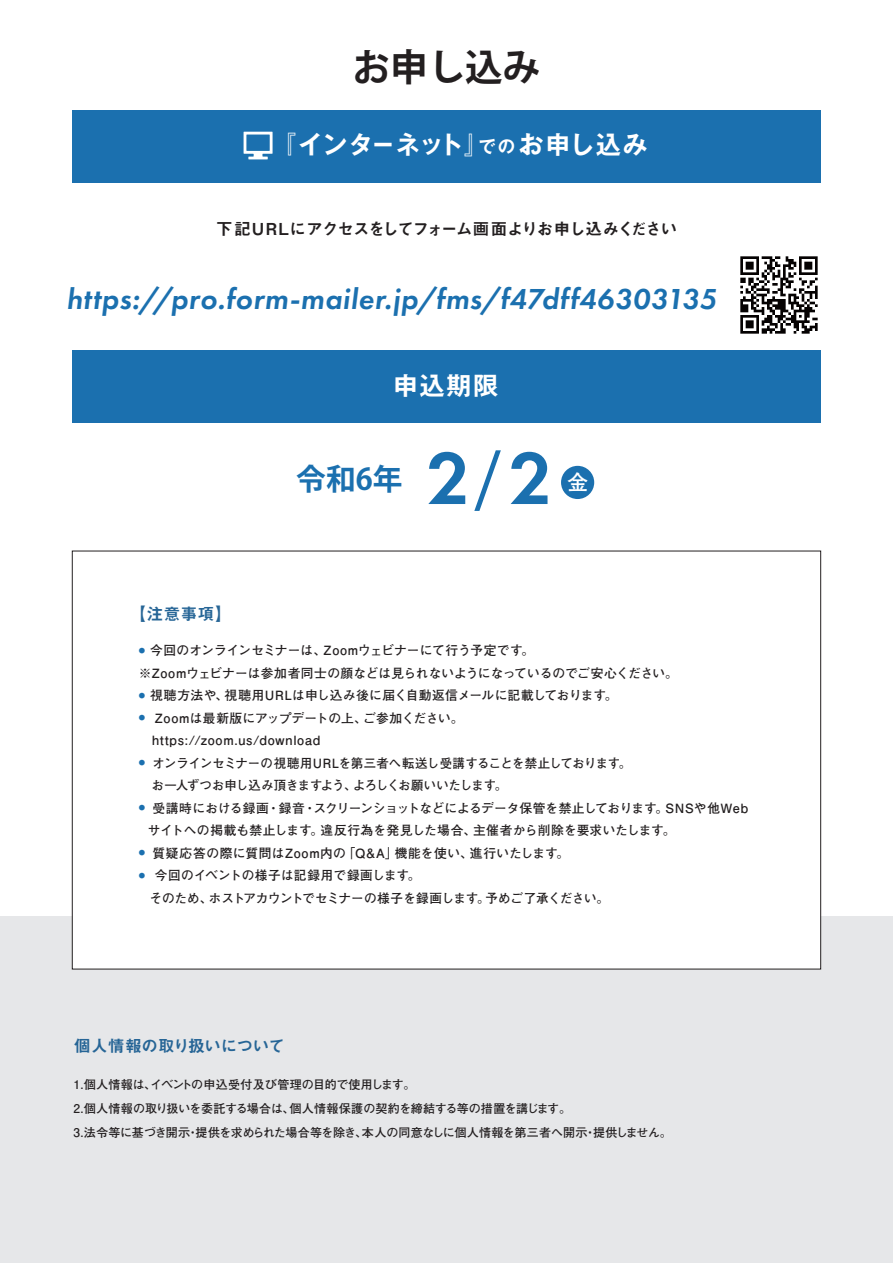
<style>
.page{position:relative;width:893px;height:1263px;background:#fff}
.page>*{position:absolute;margin:0;border:0;box-sizing:border-box;transform-origin:0 0}
.t1{font:600 76.65px "Futura PT";color:#1b70af}
.t2{font:700 37.5px "Koz Go Pro";color:#231f20}
.t3{font:italic 600 30px "Futura PT";letter-spacing:.02em;color:#1b70af}
.t4{font:700 29.85px "Koz Go Pro";color:#1b70af}
.t5{font:700 24.9px "Gothic MB101 Pro De";letter-spacing:.02em;color:#fff}
.t6{font:700 24.9px "Gothic MB101 Pro De";letter-spacing:.06em;color:#fff}
.t7{font:700 21.3px "Futo Go B101 Pro";color:#fff}
.t8{font:16.5px "Midashi Go Pro MB31";letter-spacing:-.06em;color:#231f20}
.t9{font:16.5px "Midashi Go Pro MB31";color:#266596}
.t10{font:700 12.75px/22.5px "Futo Go B101 Pro";letter-spacing:.005em;color:#231f20}
.t11{font:700 12.75px/22.5px "Futo Go B101 Pro";letter-spacing:-.015em;color:#231f20}
.t12{font:700 12.75px/22.5px "Futo Go B101 Pro";letter-spacing:.045em;color:#231f20}
.t13{font:700 12.75px "Futo Go B101 Pro";letter-spacing:.04em;color:#231f20}
.t14{font:700 12px/24px "Futo Go B101 Pro";letter-spacing:-.005em;color:#231f20}
.s1{font-size:17.4px}
</style>
<div class="page">
<div style="left:72px;top:110px;width:749px;height:72px;background:#1b70af"></div>
<div style="left:0;top:916px;width:893px;height:347px;background:#e6e7e9"></div>
<div style="left:72px;top:551px;width:749px;height:418px;background:#fff;border:1px solid #231f20"></div>
<svg style="left:244px;top:132px;width:29px;height:27px"></svg>
<div style="left:72px;top:351px;width:749px;height:72px;background:#1b70af"></div>
<img style="left:740px;top:256px;width:78px;height:78px">
<svg style="left:474px;top:450px;width:27px;height:61px"></svg>
<div style="left:561px;top:466px;width:33px;height:33px;background:#1b70af;border-radius:50%"></div>
<h2 class="t2" style="left:353px;top:43px;width:189px">お申し込み</h2>
<h3 class="t5" style="left:271px;top:124px;width:378px">『インターネット』<span class="s1">での</span>お申し込み</h3>
<p class="t8" style="left:216px;top:215px;width:462px">下記URLにアクセスをしてフォーム画面よりお申し込みください</p>
<h3 class="t3" style="left:66px;top:279px;width:651px">https://pro.form-mailer.jp/fms/f47dff46303135</h3>
<p class="t9" style="left:130px;top:600px;width:104px">【注意事項】</p>
<h3 class="t6" style="left:393px;top:365px;width:106px">申込期限</h3>
<h3 class="t4" style="left:296px;top:459px;width:108px">令和6年</h3>
<h1 class="t1" style="left:427px;top:430px;width:127px">2 2</h1>
<h3 class="t7" style="left:567px;top:465px;width:23px">金</h3>
<p class="t10" style="left:139px;top:637px;width:541px"><sup>●</sup> 今回のオンラインセミナーは、Zoomウェビナーにて行う予定です。<br>※Zoomウェビナーは参加者同士の顔などは見られないようになっているのでご安心ください。</p>
<p class="t10" style="left:139px;top:682px;width:480px"><sup>●</sup> 視聴方法や、視聴用URLは申し込み後に届く自動返信メールに記載しております。</p>
<p class="t12" style="left:139px;top:705px;width:326px"><sup>●</sup> Zoomは最新版にアップデートの上、ご参加ください。　https://zoom.us/download</p>
<p class="t11" style="left:139px;top:750px;width:494px"><sup>●</sup> オンラインセミナーの視聴用URLを第三者へ転送し受講することを禁止しております。　お一人ずつお申し込み頂きますよう、よろしくお願いいたします。</p>
<p class="t10" style="left:148px;top:795px;width:602px;text-indent:-9px"><sup>●</sup> 受講時における録画・録音・スクリーンショットなどによるデータ保管を禁止しております。SNSや他Webサイトへの掲載も禁止します。違反行為を発見した場合、主催者から削除を要求いたします。</p>
<p class="t13" style="left:139px;top:843px;width:432px"><sup>●</sup> 質疑応答の際に質問はZoom内の「Q&amp;A」機能を使い、進行いたします。</p>
<p class="t10" style="left:149px;top:862px;width:461px;text-indent:-11px"><sup>●</sup> 今回のイベントの様子は記録用で録画します。<br>そのため、ホストアカウントでセミナーの様子を録画します。予めご了承ください。</p>
<p class="t9" style="left:74px;top:1032px;width:212px">個人情報の取り扱いについて</p>
<p class="t14" style="left:73px;top:1071px;width:600px">1.個人情報は、イベントの申込受付及び管理の目的で使用します。<br>2.個人情報の取り扱いを委託する場合は、個人情報保護の契約を締結する等の措置を講じます。<br>3.法令等に基づき開示・提供を求められた場合等を除き、本人の同意なしに個人情報を第三者へ開示・提供しません。</p>
</div>
